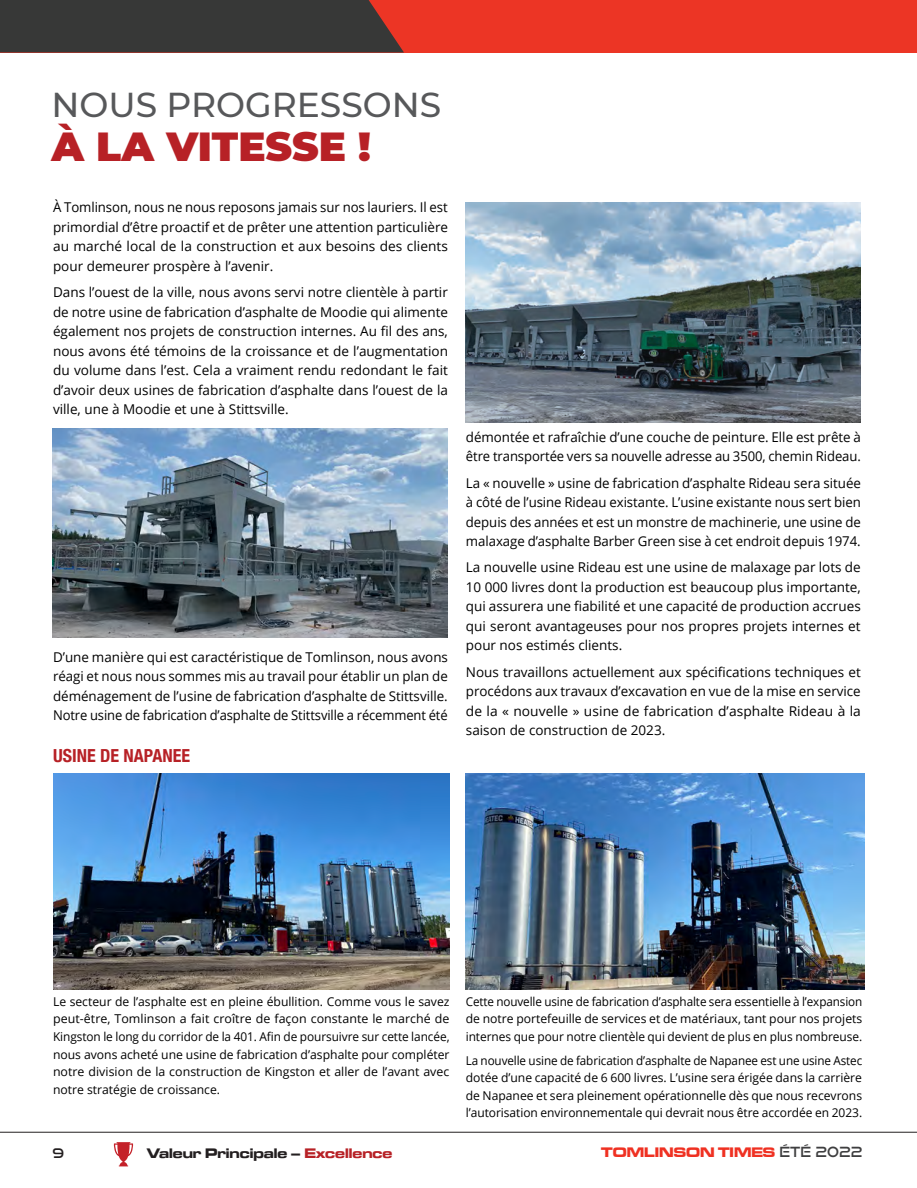
<style>
.page{position:relative;width:917px;height:1188px;background:#fff}
.page>*{position:absolute;margin:0;border:0;box-sizing:border-box;transform-origin:0 0}
.Article_Heading_Blac{font:900 40.5px "Montserrat";color:#b72126}
.Article_Heading_Blac-2{font:500 34.5px "Montserrat";color:#57585a}
.t1{font:700 condensed 18px "Helvetica Neue";color:#b72126}
.t2{font:14.25px "Microgramma D Bold Exte";color:#231f20}
.t3{font:14.25px "Microgramma D Bold Exte";color:#ef3122}
.Body_Copy__Justified{font:13.5px/19.5px "Open Sans";color:#000;text-align:justify}
.t4{font:13.5px "Good Times Rg";color:#231f20}
.Body_Copy__Justified-2{font:12.15px/17.5px "Open Sans";letter-spacing:-.005em;color:#000;text-align:justify;scale:.96 1}
.Body_Copy__Justified-3{font:12.15px/17.5px "Open Sans";letter-spacing:-.005em;color:#000;text-align:justify}
.s1{color:#b72126}
.s2{font-family:"Good Times Rg";color:#3f3f40}
</style>
<div class="page">
<img style="left:466px;top:202px;width:395px;height:220px">
<img style="left:53px;top:428px;width:395px;height:210px">
<img style="left:466px;top:774px;width:399px;height:216px">
<img style="left:53px;top:774px;width:396px;height:216px">
<div style="left:0;top:0;width:917px;height:53px;background:#ec3525"></div>
<hr style="left:0;top:1132px;width:917px;height:1px;background:#231f20">
<svg style="left:114px;top:1142px;width:19px;height:24px"></svg>
<div style="left:0;top:0;width:404px;height:53px;background:#373837"></div>
<p class="Article_Heading_Blac-2" style="left:51px;top:81px;width:391px">NOUS PROGRESSONS</p>
<p class="Article_Heading_Blac" style="left:51px;top:116px;width:321px">À LA VITESSE !</p>
<p class="Body_Copy__Justified" style="left:53px;top:197px;width:396px">À Tomlinson, nous ne nous reposons jamais sur nos lauriers. Il est primordial d’être proactif et de prêter une attention particulière au marché local de la construction et aux besoins des clients pour demeurer prospère à l’avenir.</p>
<p class="Body_Copy__Justified" style="left:53px;top:282px;width:396px">Dans l’ouest de la ville, nous avons servi notre clientèle à partir de notre usine de fabrication d’asphalte de Moodie qui alimente également nos projets de construction internes. Au fil des ans, nous avons été témoins de la croissance et de l’augmentation du volume dans l’est. Cela a vraiment rendu redondant le fait d’avoir deux usines de fabrication d’asphalte dans l’ouest de la ville, une à Moodie et une à Stittsville.</p>
<p class="Body_Copy__Justified" style="left:53px;top:647px;width:396px">D’une manière qui est caractéristique de Tomlinson, nous avons réagi et nous nous sommes mis au travail pour établir un plan de déménagement de l’usine de fabrication d’asphalte de Stittsville.<br>Notre usine de fabrication d’asphalte de Stittsville a récemment été</p>
<h3 class="t1" style="left:53px;top:741px;width:138px">USINE DE NAPANEE</h3>
<p class="Body_Copy__Justified" style="left:466px;top:427px;width:396px">démontée et rafraîchie d’une couche de peinture. Elle est prête à être transportée vers sa nouvelle adresse au 3500, chemin Rideau.</p>
<p class="Body_Copy__Justified" style="left:466px;top:473px;width:396px">La « nouvelle » usine de fabrication d’asphalte Rideau sera située à côté de l’usine Rideau existante. L’usine existante nous sert bien depuis des années et est un monstre de machinerie, une usine de malaxage d’asphalte Barber Green sise à cet endroit depuis 1974.</p>
<p class="Body_Copy__Justified" style="left:466px;top:557px;width:396px">La nouvelle usine Rideau est une usine de malaxage par lots de 10 000 livres dont la production est beaucoup plus importante, qui assurera une fiabilité et une capacité de production accrues qui seront avantageuses pour nos propres projets internes et pour nos estimés clients.</p>
<p class="Body_Copy__Justified" style="left:466px;top:662px;width:396px">Nous travaillons actuellement aux spécifications techniques et procédons aux travaux d’excavation en vue de la mise en service de la « nouvelle » usine de fabrication d’asphalte Rideau à la saison de construction de 2023.</p>
<p class="Body_Copy__Justified-3" style="left:53px;top:992px;width:398px">Le secteur de l’asphalte est en pleine ébullition. Comme vous le savez peut-être, Tomlinson a fait croître de façon constante le marché de Kingston le long du corridor de la 401. Afin de poursuivre sur cette lancée, nous avons acheté une usine de fabrication d’asphalte pour compléter notre division de la construction de Kingston et aller de l’avant avec notre stratégie de croissance.</p>
<p class="Body_Copy__Justified-2" style="left:466px;top:992px;width:415px">Cette nouvelle usine de fabrication d’asphalte sera essentielle à l’expansion de notre portefeuille de services et de matériaux, tant pour nos projets internes que pour notre clientèle qui devient de plus en plus nombreuse.</p>
<p class="Body_Copy__Justified-2" style="left:466px;top:1051px;width:414px">La nouvelle usine de fabrication d’asphalte de Napanee est une usine Astec dotée d’une capacité de 6 600 livres. L’usine sera érigée dans la carrière de Napanee et sera pleinement opérationnelle dès que nous recevrons l’autorisation environnementale qui devrait nous être accordée en 2023.</p>
<p class="t4" style="left:53px;top:1145px;width:13px">9</p>
<p class="t2" style="left:147px;top:1143px;width:247px">Valeur Principale – <span class="s1">Excellence</span></p>
<p class="t3" style="left:601px;top:1143px;width:263px">TOMLINSON TIMES <span class="s2">ÉTÉ 2022</span></p>
</div>
